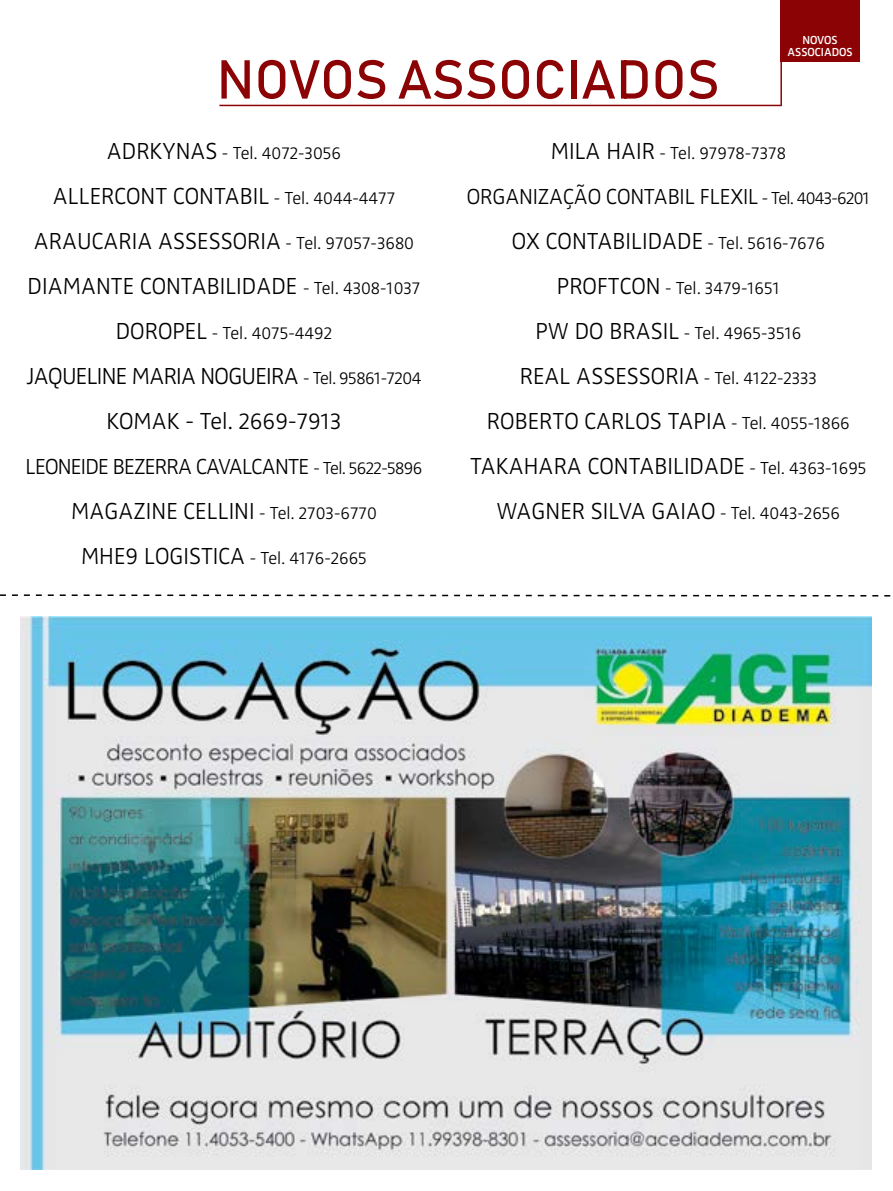
<style>
.page{position:relative;width:893px;height:1191px;background:#fff}
.page>*{position:absolute;margin:0;border:0;box-sizing:border-box;transform-origin:0 0}
.t1{font:54px "Bahnschrift";color:#8b0304}
.t2{font:24px/45px "Zwo LF w 2";color:#000;text-align:center}
.t3{font:24px/45px "Zwo LF w 2";letter-spacing:-.03em;color:#000;text-align:center}
.t4{font:22.5px "Zwo LF w 2";letter-spacing:-.035em;color:#000}
.t5{font:22.5px "Zwo LF w 2";letter-spacing:-.01em;color:#000}
.t6{font:18px "Zwo LF w 2";color:#000}
.t7{font:12px/12px "Zwo LF w 5 SC";color:#fff;text-align:center}
.s1{font-size:24px}
.s2{font-size:18px}
</style>
<div class="page">
<div style="left:780px;top:0;width:80px;height:61px;background:#8b0304"></div>
<img style="left:21px;top:616px;width:851px;height:553px">
<svg style="left:0;top:594px;width:891px;height:3px"></svg>
<hr style="left:780px;top:60px;width:2px;height:46px;background:#8b0304">
<hr style="left:219px;top:105px;width:562px;height:1px;background:#8b0304">
<h1 class="t1" style="left:217px;top:45px;width:505px">NOVOS ASSOCIADOS</h1>
<p class="t7" style="left:787px;top:34px;width:67px">NOVOS<br>ASSOCIADOS</p>
<p class="t6" style="left:107px;top:142px;width:236px"><span class="s1">ADRKYNAS</span> - Tel. 4072-3056</p>
<p class="t2" style="left:28px;top:173px;width:394px">ALLERCONT CONTABIL <span class="s2">- Tel. 4044-4477<br></span>ARAUCARIA ASSESSORIA <span class="s2">- Tel. 97057-3680<br></span>DIAMANTE CONTABILIDADE <span class="s2">- Tel. 4308-1037</span></p>
<p class="t6" style="left:116px;top:322px;width:218px"><span class="s1">DOROPEL</span> - Tel. 4075-4492</p>
<p class="t3" style="left:27px;top:353px;width:396px">JAQUELINE MARIA NOGUEIRA <span class="s2">- Tel. 95861-7204<br></span>KOMAK - Tel. 2669-7913</p>
<p class="t4" style="left:26px;top:453px;width:398px">LEONEIDE BEZERRA CAVALCANTE <span class="s2">- Tel. 5622-5896</span></p>
<p class="t2" style="left:71px;top:488px;width:307px">MAGAZINE CELLINI <span class="s2">- Tel. 2703-6770</span></p>
<p class="t6" style="left:81px;top:547px;width:288px"><span class="s1">MHE9 LOGISTICA</span> - Tel. 4176-2665</p>
<p class="t6" style="left:551px;top:142px;width:237px"><span class="s1">MILA HAIR</span> - Tel. 97978-7378</p>
<p class="t5" style="left:467px;top:183px;width:404px">ORGANIZAÇÃO CONTABIL FLEXIL <span class="s2">- Tel. 4043-6201</span></p>
<p class="t2" style="left:512px;top:218px;width:315px">OX CONTABILIDADE <span class="s2">- Tel. 5616-7676</span></p>
<p class="t6" style="left:557px;top:277px;width:225px"><span class="s1">PROFTCON</span> - Tel. 3479-1651</p>
<p class="t6" style="left:535px;top:322px;width:267px"><span class="s1">PW DO BRASIL</span> - Tel. 4965-3516</p>
<p class="t2" style="left:470px;top:353px;width:398px">REAL ASSESSORIA <span class="s2">- Tel. 4122-2333<br></span>ROBERTO CARLOS TAPIA <span class="s2">- Tel. 4055-1866<br></span>TAKAHARA CONTABILIDADE <span class="s2">- Tel. 4363-1695<br></span>WAGNER SILVA GAIAO <span class="s2">- Tel. 4043-2656</span></p>
</div>
